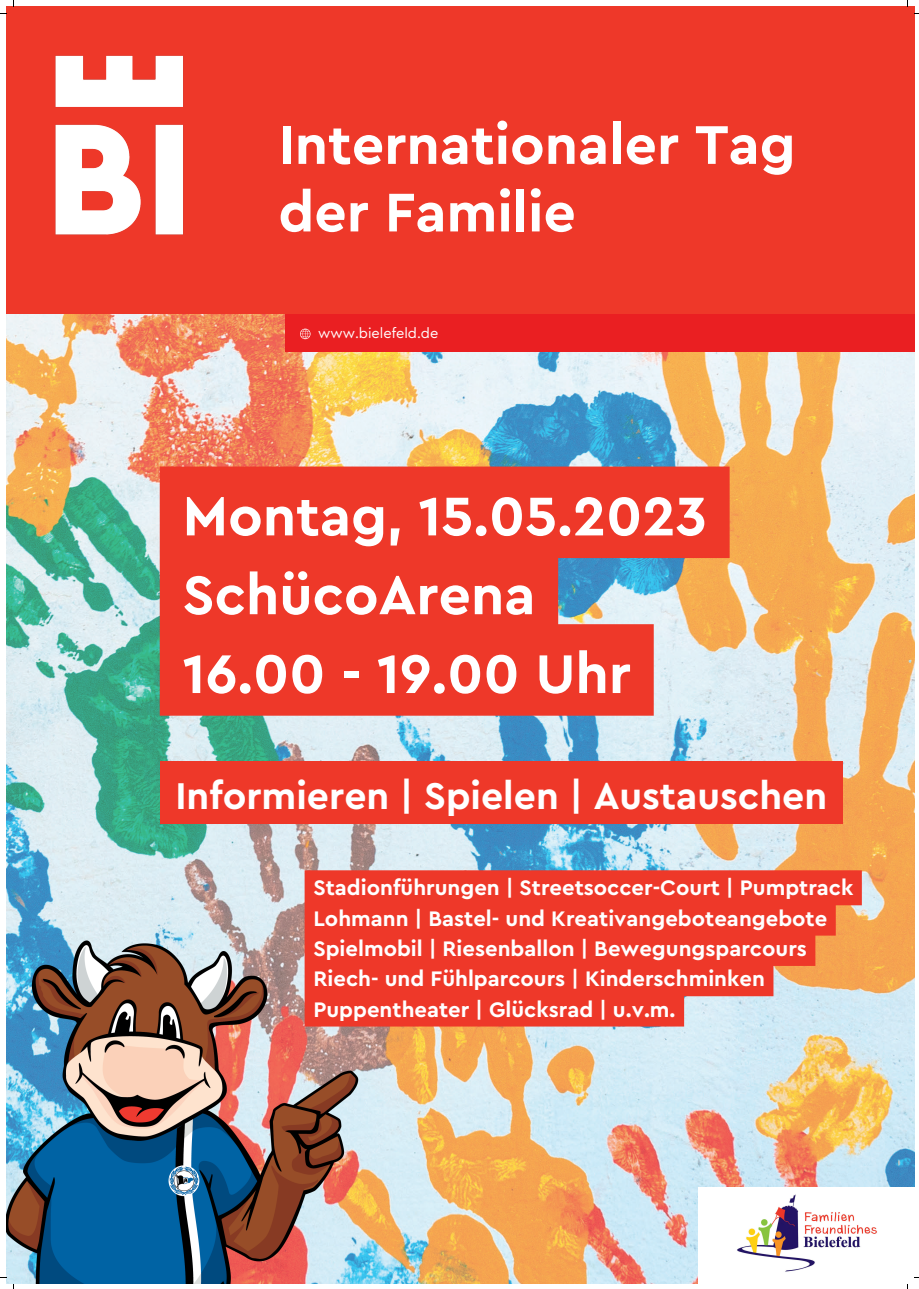
<style>
.page{position:relative;width:919px;height:1289px;background:#fff}
.page>*{position:absolute;margin:0;border:0;box-sizing:border-box;transform-origin:0 0}
.t1{font:700 57px/78.8px "Cera Bielefeld";color:#fff}
.t2{font:700 39px "Cera Bielefeld";color:#fff}
.t3{font:700 22.05px/30.3px "Cera Bielefeld";color:#fff}
.t4{font:14.48px "Cera Bielefeld";color:#fff}
</style>
<div class="page">
<img style="left:6px;top:314px;width:907px;height:969px">
<div style="left:285px;top:270px;width:628px;height:81px;background:#ea1f22"></div>
<div style="left:6px;top:6px;width:907px;height:308px;background:#ee3829"></div>
<svg style="left:300px;top:328px;width:10px;height:11px"></svg>
<img style="left:56px;top:56px;width:127px;height:178px">
<img style="left:6px;top:734px;width:430px;height:549px">
<svg style="left:160px;top:466px;width:569px;height:249px;background:#e74a3d"></svg>
<div style="left:160px;top:761px;width:682px;height:63px;background:#ee3829"></div>
<svg style="left:304px;top:870px;width:557px;height:156px;background:#ec4939"></svg>
<div style="left:698px;top:1187px;width:215px;height:96px;background:#fff"></div>
<img style="left:737px;top:1194px;width:140px;height:78px">
<h1 class="t1" style="left:278px;top:107px;width:518px;line-height:67.5px">Internationaler Tag der Familie</h1>
<p class="t4" style="left:318px;top:323px;width:122px">www.bielefeld.de</p>
<h1 class="t1" style="left:182px;top:472px;width:525px">Montag, 15.05.2023<br>SchücoArena<br>16.00 - 19.00 Uhr</h1>
<h2 class="t2" style="left:175px;top:769px;width:653px">Informieren | Spielen | Austauschen</h2>
<p class="t3" style="left:313px;top:871px;width:541px">Stadionführungen | Streetsoccer-Court | Pumptrack Lohmann | Bastel- und Kreativangeboteangebote Spielmobil | Riesenballon | Bewegungsparcours Riech- und Fühlparcours | Kinderschminken Puppentheater | Glücksrad | u.v.m.</p>
</div>
